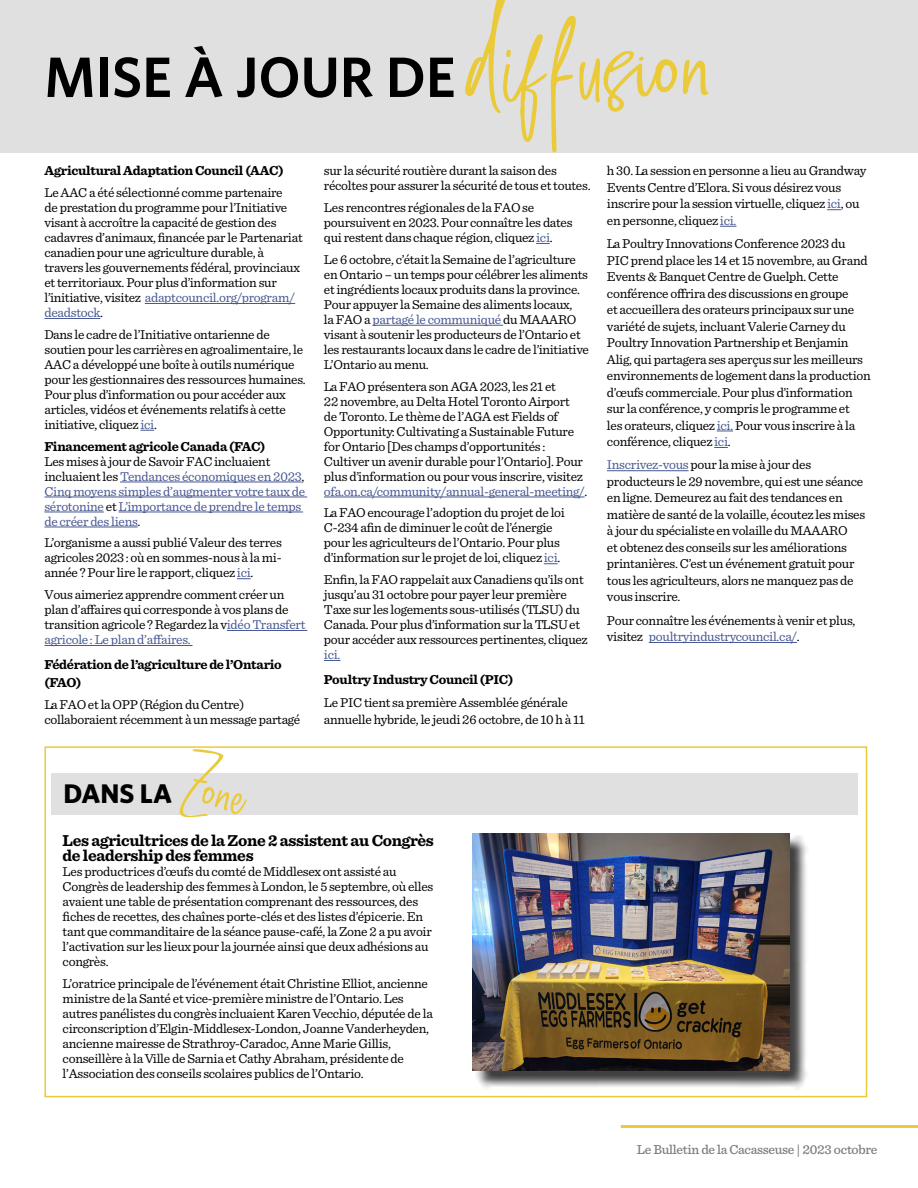
<style>
.page{position:relative;width:918px;height:1188px;background:#fff}
.page>*{position:absolute;margin:0;border:0;box-sizing:border-box;transform-origin:0 0}
.t1{font:600 57px "Whitney";color:#000}
.t2{font:57px "Breakfast And Chill";color:#eaca39}
.t3{font:700 27px "Whitney";color:#000}
.t4{font:700 16.5px/15px "Sentinel";letter-spacing:-.02em;color:#000}
.t5{font:13.5px/15px "Sentinel";letter-spacing:-.02em;color:#000}
.t6{font:13.5px/15px "Sentinel";letter-spacing:-.02em;color:#465792}
.t7{font:700 13.5px/18px "Sentinel";letter-spacing:-.02em;color:#000}
.t8{font:500 13.5px "Sentinel";letter-spacing:-.02em;color:#7c7c7c}
.s1{font-family:"Breakfast And Chill";font-weight:400;font-size:109.5px;color:#eaca39}
.s2{color:#465792}
.s3{color:#000}
</style>
<div class="page">
<hr style="left:621px;top:1125px;width:297px;height:3px;background:#eaca39">
<div style="left:0;top:0;width:918px;height:152px;background:#e0e0e0"></div>
<hr style="left:145px;top:303px;width:150px;height:1px;background:#465792">
<hr style="left:44px;top:318px;width:56px;height:1px;background:#465792">
<svg style="left:140px;top:430px;width:14px;height:1px"></svg>
<hr style="left:120px;top:482px;width:181px;height:1px;background:#465792">
<hr style="left:44px;top:497px;width:263px;height:1px;background:#465792">
<hr style="left:44px;top:512px;width:60px;height:1px;background:#465792">
<hr style="left:119px;top:512px;width:184px;height:1px;background:#465792">
<hr style="left:44px;top:527px;width:94px;height:1px;background:#465792">
<svg style="left:237px;top:578px;width:14px;height:1px"></svg>
<hr style="left:227px;top:630px;width:80px;height:1px;background:#465792">
<hr style="left:44px;top:645px;width:149px;height:1px;background:#465792">
<svg style="left:536px;top:243px;width:14px;height:1px"></svg>
<hr style="left:373px;top:325px;width:130px;height:1px;background:#465792">
<hr style="left:324px;top:497px;width:261px;height:1px;background:#465792">
<svg style="left:544px;top:563px;width:14px;height:1px"></svg>
<svg style="left:324px;top:660px;width:16px;height:1px"></svg>
<svg style="left:827px;top:209px;width:14px;height:1px"></svg>
<svg style="left:720px;top:226px;width:16px;height:1px"></svg>
<svg style="left:717px;top:431px;width:16px;height:1px"></svg>
<svg style="left:714px;top:447px;width:14px;height:1px"></svg>
<hr style="left:607px;top:470px;width:82px;height:1px;background:#465792">
<hr style="left:649px;top:642px;width:148px;height:1px;background:#465792">
<div style="left:44px;top:746px;width:823px;height:351px;border:2px solid #eaca39"></div>
<div style="left:51px;top:773px;width:807px;height:42px;background:#e0e0e0"></div>
<div style="left:475px;top:835px;width:333px;height:255px;background:#000;opacity:.75"></div>
<img style="left:472px;top:833px;width:318px;height:238px">
<h1 class="t1" style="left:44px;top:43px;width:672px">MISE À JOUR DE <span class="s1">diffusion</span></h1>
<p class="t7" style="left:44px;top:161px;width:241px">Agricultural Adaptation Council (AAC)</p>
<p class="t5" style="left:44px;top:184px;width:260px">Le AAC a été sélectionné comme partenaire<br>de prestation du programme pour l’Initiative visant à accroître la capacité de gestion des cadavres d’animaux, financée par le Partenariat canadien pour une agriculture durable, à travers les gouvernements fédéral, provinciaux et territoriaux. Pour plus d’information sur l’initiative, visitez <span class="s2">adaptcouncil.org/program/ deadstock</span>.</p>
<p class="t5" style="left:44px;top:326px;width:263px">Dans le cadre de l’Initiative ontarienne de soutien pour les carrières en agroalimentaire, le AAC a développé une boîte à outils numérique pour les gestionnaires des ressources humaines.<br>Pour plus d’information ou pour accéder aux articles, vidéos et événements relatifs à cette initiative, cliquez <span class="s2">ici</span>.</p>
<p class="t7" style="left:44px;top:436px;width:223px">Financement agricole Canada (FAC)</p>
<p class="t6" style="left:44px;top:453px;width:262px"><span class="s3">Les mises à jour de Savoir FAC incluaient incluaient les</span> Tendances économiques en 2023<span class="s3">, </span>Cinq moyens simples d’augmenter votre taux de sérotonine <span class="s3">et</span> L’importance de prendre le temps de créer des liens<span class="s3">.</span></p>
<p class="t5" style="left:44px;top:534px;width:239px;text-align:justify">L’organisme a aussi publié Valeur des terres agricoles 2023 : où en sommes-nous à la mi&shy;année ? Pour lire le rapport, cliquez <span class="s2">ici</span>.</p>
<p class="t5" style="left:44px;top:586px;width:263px">Vous aimeriez apprendre comment créer un plan d’affaires qui corresponde à vos plans de transition agricole ? Regardez la v<span class="s2">idéo Transfert agricole: Le plan d’affaires.</span></p>
<p class="t7" style="left:44px;top:655px;width:239px">Fédération de l’agriculture de l’Ontario (FAO)</p>
<p class="t5" style="left:44px;top:696px;width:257px">La FAO et la OPP (Région du Centre) collaboraient récemment à un message partagé</p>
<p class="t5" style="left:324px;top:163px;width:268px">sur la sécurité routière durant la saison des récoltes pour assurer la sécurité de tous et toutes.</p>
<p class="t5" style="left:324px;top:199px;width:250px">Les rencontres régionales de la FAO se poursuivent en 2023. Pour connaître les dates qui restent dans chaque région, cliquez <span class="s2">ici</span>.</p>
<p class="t5" style="left:324px;top:251px;width:267px">Le 6 octobre, c’était la Semaine de l’agriculture en Ontario – un temps pour célébrer les aliments et ingrédients locaux produits dans la province.<br>Pour appuyer la Semaine des aliments locaux,<br>la FAO a <span class="s2">partagé le communiqué</span> du MAAARO visant à soutenir les producteurs de l’Ontario et les restaurants locaux dans le cadre de l’initiative L’Ontario au menu.</p>
<p class="t5" style="left:324px;top:378px;width:265px">La FAO présentera son AGA 2023, les 21 et<br>22 novembre, au Delta Hotel Toronto Airport<br>de Toronto. Le thème de l’AGA est Fields of Opportunity: Cultivating a Sustainable Future for Ontario [Des champs d’opportunités :<br>Cultiver un avenir durable pour l’Ontario]. Pour plus d’information ou pour vous inscrire, visitez <span class="s2">ofa.on.ca/community/annual-general-meeting/</span>.</p>
<p class="t5" style="left:324px;top:505px;width:243px">La FAO encourage l’adoption du projet de loi C-234 afin de diminuer le coût de l’énergie pour les agriculteurs de l’Ontario. Pour plus d’information sur le projet de loi, cliquez <span class="s2">ici</span>.</p>
<p class="t5" style="left:324px;top:571px;width:265px">Enfin, la FAO rappelait aux Canadiens qu’ils ont jusqu’au 31 octobre pour payer leur première Taxe sur les logements sous-utilisés (TLSU) du Canada. Pour plus d’information sur la TLSU et pour accéder aux ressources pertinentes, cliquez</p>
<p class="t6" style="left:324px;top:646px;width:18px">ici.</p>
<p class="t7" style="left:324px;top:670px;width:191px">Poultry Industry Council (PIC)</p>
<p class="t5" style="left:324px;top:693px;width:262px;line-height:16.5px">Le PIC tient sa première Assemblée générale annuelle hybride, le jeudi 26 octobre, de 10 h à 11</p>
<h1 class="t2" style="left:190px;top:748px;width:68px;rotate:14deg">Zone</h1>
<p class="t4" style="left:63px;top:832px;width:373px">Les agricultrices de la Zone 2 assistent au Congrès de leadership des femmes</p>
<p class="t5" style="left:63px;top:863px;width:372px">Les productrices d’œufs du comté de Middlesex ont assisté au Congrès de leadership des femmes à London, le 5 septembre, où elles avaient une table de présentation comprenant des ressources, des fiches de recettes, des chaînes porte-clés et des listes d’épicerie. En tant que commanditaire de la séance pause-café, la Zone 2 a pu avoir l’activation sur les lieux pour la journée ainsi que deux adhésions au congrès.</p>
<p class="t5" style="left:63px;top:975px;width:372px">L’oratrice principale de l’événement était Christine Elliot, ancienne ministre de la Santé et vice-première ministre de l’Ontario. Les autres panélistes du congrès incluaient Karen Vecchio, députée de la circonscription d’Elgin-Middlesex-London, Joanne Vanderheyden, ancienne mairesse de Strathroy-Caradoc, Anne Marie Gillis, conseillère à la Ville de Sarnia et Cathy Abraham, présidente de l’Association des conseils scolaires publics de l’Ontario.</p>
<h2 class="t3" style="left:63px;top:777px;width:110px">DANS LA</h2>
<p class="t5" style="left:607px;top:162px;width:261px;line-height:16.5px">h 30. La session en personne a lieu au Grandway Events Centre d’Elora. Si vous désirez vous inscrire pour la session virtuelle, cliquez <span class="s2">ici</span>, ou en personne, cliquez <span class="s2">ici.</span></p>
<p class="t5" style="left:607px;top:235px;width:265px;line-height:16.5px">La Poultry Innovations Conference 2023 du PIC prend place les 14 et 15 novembre, au Grand Events &amp; Banquet Centre de Guelph. Cette conférence offrira des discussions en groupe<br>et accueillera des orateurs principaux sur une variété de sujets, incluant Valerie Carney du Poultry Innovation Partnership et Benjamin Alig, qui partagera ses aperçus sur les meilleurs environnements de logement dans la production d’œufs commerciale. Pour plus d’information sur la conférence, y compris le programme et<br>les orateurs, cliquez <span class="s2">ici.</span> Pour vous inscrire à la conférence, cliquez <span class="s2">ici</span>.</p>
<p class="t5" style="left:607px;top:456px;width:260px;line-height:16.5px"><span class="s2">Inscrivez-vous</span> pour la mise à jour des producteurs le 29 novembre, qui est une séance en ligne. Demeurez au fait des tendances en matière de santé de la volaille, écoutez les mises à jour du spécialiste en volaille du MAAARO<br>et obtenez des conseils sur les améliorations printanières. C’est un événement gratuit pour tous les agriculteurs, alors ne manquez pas de vous inscrire.</p>
<p class="t5" style="left:607px;top:611px;width:250px;line-height:16.5px">Pour connaître les événements à venir et plus, visitez <span class="s2">poultryindustrycouncil.ca/</span>.</p>
<p class="t8" style="left:637px;top:1140px;width:242px">Le Bulletin de la Cacasseuse | 2023 octobre</p>
</div>
